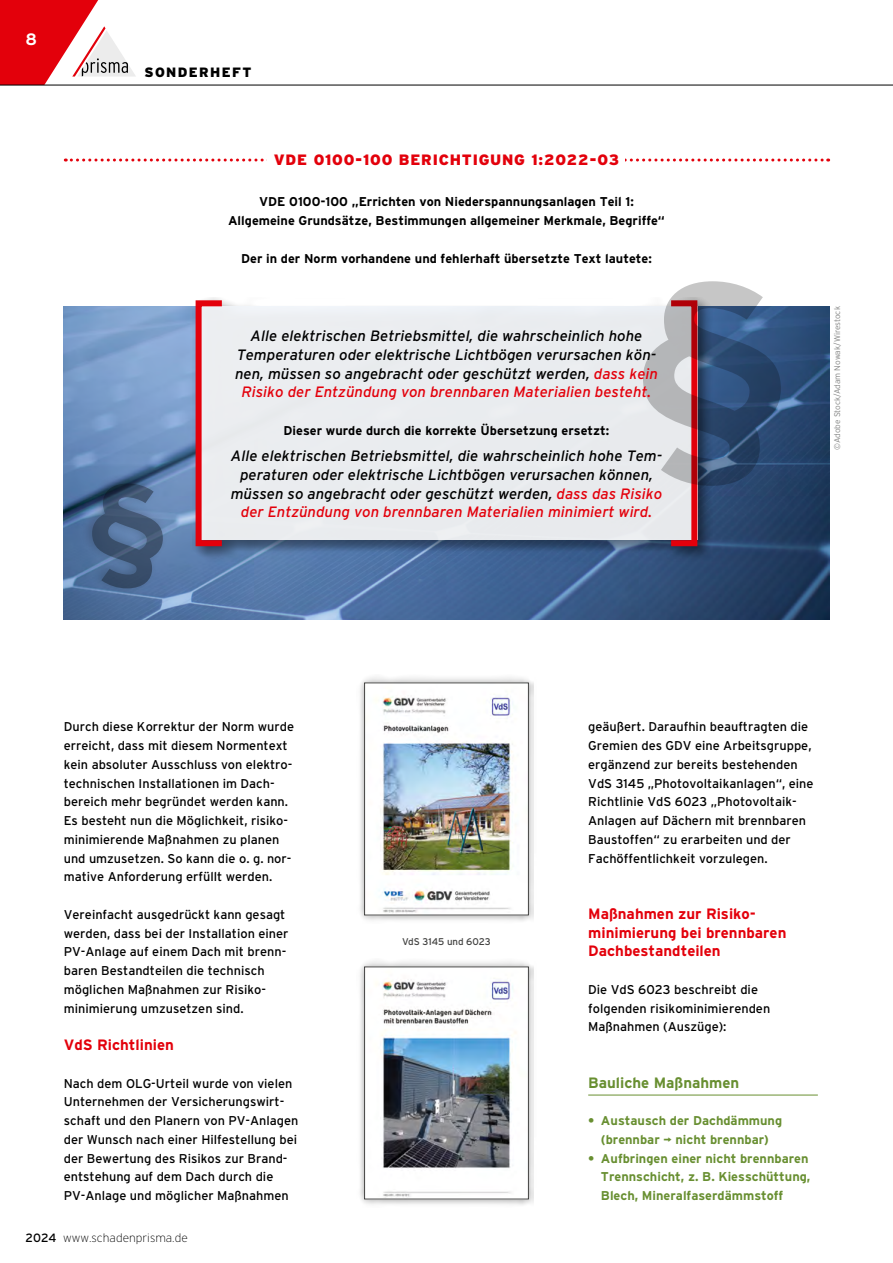
<style>
.page{position:relative;width:893px;height:1263px;background:#fff}
.page>*{position:absolute;margin:0;border:0;box-sizing:border-box;transform-origin:0 0}
.t1{font:700 16.5px "Interstate";color:#fff}
.t2{font:italic 15px/18.8px "Interstate";color:#000;text-align:center}
.t3{font:700 15px/18.8px "Interstate";color:#e3000b}
.t4{font:900 15px "Interstate";letter-spacing:.05em;color:#e3000b}
.t5{font:700 15px "Interstate";color:#688f31}
.t6{font:900 13.5px "Interstate";letter-spacing:.1em;color:#000}
.t7{font:12.75px/18.8px "Interstate";color:#000}
.t8{font:700 12.75px/18.8px "Interstate";color:#000;text-align:center}
.t9{font:700 12.75px/18.8px "Interstate";color:#688f31;text-align:center}
.t10{font:200 12px "Interstate";color:#000}
.t11{font:9.75px "Interstate";letter-spacing:-.005em;color:#414140}
.t12{font:300 8.25px "Interstate";color:#838483}
.s1{color:#e3000b}
.s2{font-weight:400}
</style>
<div class="page">
<hr style="left:0;top:85px;width:893px;height:1px;background:#000">
<svg style="left:0;top:0;width:136px;height:85px"></svg>
<img style="left:64px;top:306px;width:765px;height:313px">
<svg style="left:65px;top:159px;width:764px;height:3px"></svg>
<div style="left:268px;top:153px;width:357px;height:12px;background:#fff"></div>
<div style="left:79px;top:472px;width:90px;height:123px;background:#000;opacity:.4"></div>
<svg style="left:92px;top:483px;width:71px;height:105px;background:#486386"></svg>
<div style="left:192px;top:297px;width:521px;height:264px;background:#000;opacity:.5"></div>
<div style="left:196px;top:306px;width:501px;height:234px;background:#eaecef"></div>
<div style="left:196px;top:300px;width:29px;height:246px;border:6px solid #e3000b"></div>
<div style="left:668px;top:300px;width:29px;height:246px;border:6px solid #e3000b"></div>
<div style="left:356px;top:674px;width:181px;height:249px;background:#000;opacity:.4"></div>
<img style="left:366px;top:685px;width:161px;height:228px">
<div style="left:364px;top:683px;width:165px;height:232px;border:1px solid #414140"></div>
<div style="left:356px;top:958px;width:181px;height:249px;background:#000;opacity:.4"></div>
<img style="left:366px;top:969px;width:161px;height:228px">
<div style="left:364px;top:967px;width:165px;height:232px;border:1px solid #414140"></div>
<hr style="left:588px;top:1095px;width:230px;height:1px;background:#688f31">
<svg style="left:643px;top:281px;width:138px;height:205px"></svg>
<p class="t1" style="left:26px;top:30px;width:13px">8</p>
<p class="t6" style="left:145px;top:64px;width:108px">SONDERHEFT</p>
<p class="t4" style="left:274px;top:151px;width:347px">VDE 0100-100 BERICHTIGUNG 1:2022-03</p>
<p class="t8" style="left:228px;top:192px;width:438px">VDE 0100-100 „Errichten von Niederspannungsanlagen Teil 1:<br>Allgemeine Grundsätze, Bestimmungen allgemeiner Merkmale, Begriffe“</p>
<p class="t8" style="left:241px;top:249px;width:412px">Der in der Norm vorhandene und fehlerhaft übersetzte Text lautete:</p>
<p class="t2" style="left:235px;top:326px;width:424px">Alle elektrischen Betriebsmittel, die wahrscheinlich hohe Temperaturen oder elektrische Lichtbögen verursachen kön&shy;nen, müssen so angebracht oder geschützt werden, <span class="s1">dass kein Risiko der Entzündung von brennbaren Materialien besteht.</span></p>
<p class="t8" style="left:284px;top:421px;width:327px">Dieser wurde durch die korrekte Übersetzung ersetzt:</p>
<p class="t2" style="left:231px;top:446px;width:433px">Alle elektrischen Betriebsmittel, die wahrscheinlich hohe Tem&shy;peraturen oder elektrische Lichtbögen verursachen können, müssen so angebracht oder geschützt werden, <span class="s1">dass das Risiko der Entzündung von brennbaren Materialien minimiert wird.</span></p>
<p class="t12" style="left:832px;top:450px;width:145px;rotate:-90deg">©Adobe Stock/Adam Nowak/Wirestock</p>
<p class="t7" style="left:64px;top:717px;width:232px">Durch diese Korrektur der Norm wurde erreicht, dass mit diesem Normentext kein absoluter Ausschluss von elektro&shy;technischen Installationen im Dach&shy;bereich mehr begründet werden kann.<br>Es besteht nun die Möglichkeit, risiko&shy;minimierende Maßnahmen zu planen und umzusetzen. So kann die o. g. nor&shy;mative Anforderung erfüllt werden.</p>
<p class="t7" style="left:64px;top:905px;width:226px">Vereinfacht ausgedrückt kann gesagt werden, dass bei der Installation einer PV-Anlage auf einem Dach mit brenn&shy;baren Bestandteilen die technisch möglichen Maßnahmen zur Risiko&shy;minimierung umzusetzen sind.</p>
<p class="t3" style="left:64px;top:1035px;width:112px">VdS Richtlinien</p>
<p class="t7" style="left:64px;top:1074px;width:236px">Nach dem OLG-Urteil wurde von vielen Unternehmen der Versicherungswirt&shy;schaft und den Planern von PV-Anlagen der Wunsch nach einer Hilfestellung bei der Bewertung des Risikos zur Brand&shy;entstehung auf dem Dach durch die PV-Anlage und möglicher Maßnahmen</p>
<p class="t10" style="left:26px;top:1231px;width:164px"><span class="s2">2024</span> www.schadenprisma.de</p>
<p class="t11" style="left:402px;top:936px;width:90px">VdS 3145 und 6023</p>
<p class="t7" style="left:588px;top:717px;width:227px">geäußert. Daraufhin beauftragten die Gremien des GDV eine Arbeitsgruppe, ergänzend zur bereits bestehenden VdS 3145 „Photovoltaikanlagen“, eine Richtlinie VdS 6023 „Photovoltaik-Anlagen auf Dächern mit brennbaren Baustoffen“ zu erarbeiten und der Fachöffentlichkeit vorzulegen.</p>
<p class="t3" style="left:588px;top:904px;width:200px">Maßnahmen zur Risiko&shy;minimierung bei brennbaren<br>Dachbestandteilen</p>
<p class="t7" style="left:588px;top:980px;width:184px">Die VdS 6023 beschreibt die folgenden risikominimierenden<br>Maßnahmen (Auszüge):</p>
<p class="t5" style="left:588px;top:1074px;width:153px">Bauliche Maßnahmen</p>
<p class="t9" style="left:588px;top:1111px;width:195px">• Austausch der Dachdämmung (brennbar → nicht brennbar)</p>
<p class="t9" style="left:601px;top:1149px;width:211px;text-align:left;text-indent:-13px">• Aufbringen einer nicht brennbaren<br>Trennschicht, z. B. Kiesschüttung,<br>Blech, Mineralfaserdämmstoff</p>
</div>
